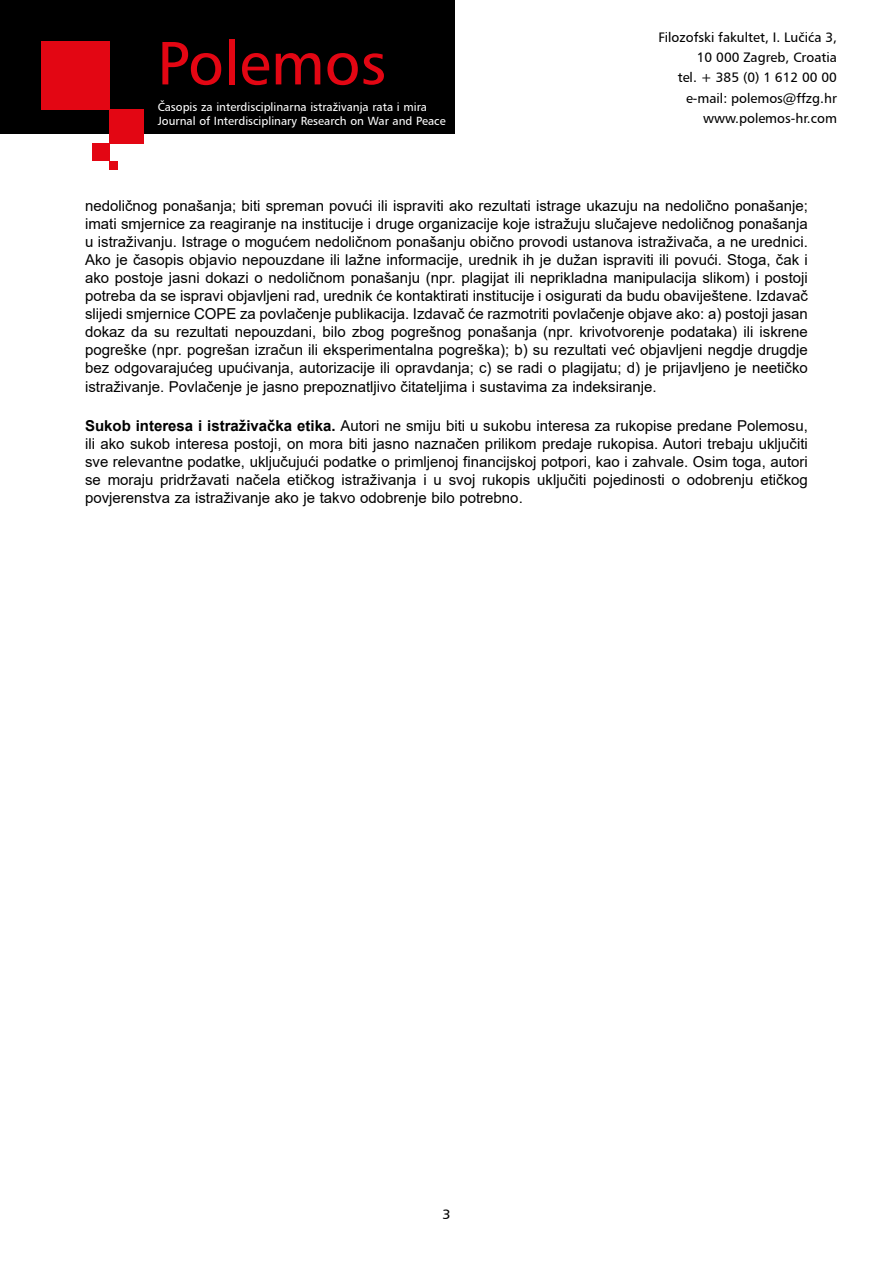
<style>
.page{position:relative;width:893px;height:1263px;background:#fff}
.page>*{position:absolute;margin:0;border:0;box-sizing:border-box;transform-origin:0 0}
.t1{font:61.05px "My FRUIT";color:#e30613}
.t2{font:15px/18px "Arial";color:#000;text-align:justify}
.t3{font:13.5px/20.4px "My FRUIT";color:#000;text-align:right}
.t4{font:13.5px "My FRUIT";color:#000;scale:1.06 1}
.t5{font:11.7px/14.1px "My FRUIT";color:#fff}
.s1{font-weight:700}
</style>
<div class="page">
<div style="left:0;top:0;width:454px;height:134px;background:#000"></div>
<div style="left:42px;top:42px;width:68px;height:68px;background:#e30613"></div>
<div style="left:110px;top:110px;width:34px;height:34px;background:#e30613"></div>
<div style="left:93px;top:144px;width:17px;height:17px;background:#e30613"></div>
<div style="left:110px;top:161px;width:8px;height:8px;background:#e30613"></div>
<h1 class="t1" style="left:157px;top:25px;width:231px">Polemos</h1>
<p class="t5" style="left:158px;top:100px;width:289px">Časopis za interdisciplinarna istra&lt;ivanja rata i mira<br>Journal of Interdisciplinary Research on War and Peace</p>
<p class="t3" style="left:658px;top:26px;width:180px">Filozofski fakultet, I. Lučića 3,<br>10 000 Zagreb, Croatia<br>tel. + 385 (0) 1 612 00 00 e-mail: polemos@ffzg.hr www.polemos-hr.com</p>
<p class="t2" style="left:85px;top:196px;width:724px">nedoličnog ponašanja; biti spreman povući ili ispraviti ako rezultati istrage ukazuju na nedolično ponašanje; imati smjernice za reagiranje na institucije i druge organizacije koje istražuju slučajeve nedoličnog ponašanja u istraživanju. Istrage o mogućem nedoličnom ponašanju obično provodi ustanova istraživača, a ne urednici.<br>Ako je časopis objavio nepouzdane ili lažne informacije, urednik ih je dužan ispraviti ili povući. Stoga, čak i ako postoje jasni dokazi o nedoličnom ponašanju (npr. plagijat ili neprikladna manipulacija slikom) i postoji potreba da se ispravi objavljeni rad, urednik će kontaktirati institucije i osigurati da budu obaviještene. Izdavač slijedi smjernice COPE za povlačenje publikacija. Izdavač će razmotriti povlačenje objave ako: a) postoji jasan dokaz da su rezultati nepouzdani, bilo zbog pogrešnog ponašanja (npr. krivotvorenje podataka) ili iskrene pogreške (npr. pogrešan izračun ili eksperimentalna pogreška); b) su rezultati već objavljeni negdje drugdje bez odgovarajućeg upućivanja, autorizacije ili opravdanja; c) se radi o plagijatu; d) je prijavljeno je neetičko istraživanje. Povlačenje je jasno prepoznatljivo čitateljima i sustavima za indeksiranje.</p>
<p class="t2" style="left:85px;top:416px;width:724px"><span class="s1">Sukob interesa i istraživačka etika.</span> Autori ne smiju biti u sukobu interesa za rukopise predane Polemosu, ili ako sukob interesa postoji, on mora biti jasno naznačen prilikom predaje rukopisa. Autori trebaju uključiti sve relevantne podatke, uključujući podatke o primljenoj financijskoj potpori, kao i zahvale. Osim toga, autori se moraju pridržavati načela etičkog istraživanja i u svoj rukopis uključiti pojedinosti o odobrenju etičkog povjerenstva za istraživanje ako je takvo odobrenje bilo potrebno.</p>
<p class="t4" style="left:442px;top:1206px;width:9px">3</p>
</div>
